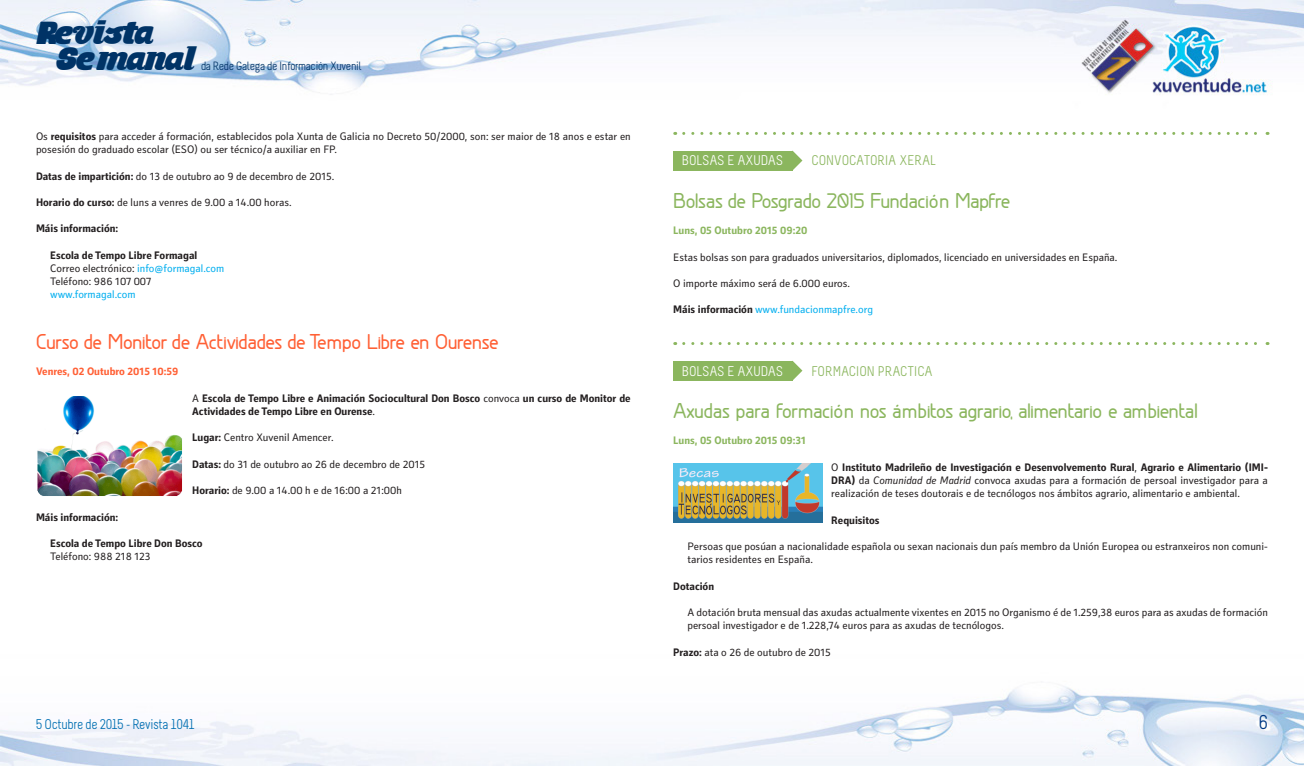
<style>
.page{position:relative;width:1304px;height:766px;background:#fff}
.page>*{position:absolute;margin:0;border:0;box-sizing:border-box;transform-origin:0 0}
.t1{font:33px/26px "Musa Ornata";letter-spacing:-.01em;color:#036}
.t2{font:700 20px "Greyscale Basic";letter-spacing:-.035em;color:#8bb65e}
.t3{font:700 20px "Greyscale Basic";letter-spacing:-.03em;color:#ff6035}
.t4{font:20px "Melbourne";color:#003882}
.t5{font:14px "Melbourne";color:#8bb65e}
.t6{font:14px "Melbourne";letter-spacing:-.025em;color:#006fb2}
.t7{font:14px "Melbourne";letter-spacing:.075em;color:#fff}
.t8{font:12px "Melbourne";letter-spacing:-.025em;color:#036}
.t9{font:11px/13.2px "Secca Std Demo";color:#231f20}
.t10{font:700 11px/13.2px "Secca Std Demo";color:#231f20}
.t11{font:11px "Secca Std Demo";color:#00aeef}
.t12{font:700 11px "Secca Std Demo";color:#8bb65e}
.t13{font:700 11px "Secca Std Demo";color:#ff6035}
.s1{font-weight:700}
.s2{color:#00aeef}
.s3{font-weight:400}
.s4{font-weight:700;color:#231f20}
.s5{font-style:italic}
</style>
<div class="page">
<img style="left:0;top:0;width:1304px;height:765px">
<div style="left:709px;top:150px;width:83px;height:20px;background:#8bb65e"></div>
<svg style="left:783px;top:150px;width:19px;height:20px"></svg>
<svg style="left:684px;top:132px;width:584px;height:3px"></svg>
<div style="left:673px;top:150px;width:84px;height:20px;background:#8bb65e"></div>
<div style="left:709px;top:360px;width:83px;height:20px;background:#8bb65e"></div>
<svg style="left:783px;top:360px;width:19px;height:20px"></svg>
<svg style="left:684px;top:342px;width:584px;height:3px"></svg>
<div style="left:673px;top:360px;width:84px;height:20px;background:#8bb65e"></div>
<img style="left:36px;top:396px;width:147px;height:101px">
<img style="left:673px;top:463px;width:150px;height:59px">
<h1 class="t1" style="left:55px;top:19px;width:142px;text-indent:-19px">Revista<br>Semanal</h1>
<p class="t8" style="left:201px;top:59px;width:162px">da Rede Galega de Información Xuvenil</p>
<p class="t9" style="left:36px;top:130px;width:596px">Os <span class="s1">requisitos</span> para acceder á formación, establecidos pola Xunta de Galicia no Decreto 50/2000, son: ser maior de 18 anos e estar en posesión do graduado escolar (ESO) ou ser técnico/a auxiliar en FP.</p>
<p class="t9" style="left:36px;top:170px;width:300px"><span class="s1">Datas de impartición:</span> do 13 de outubro ao 9 de decembro de 2015.</p>
<p class="t9" style="left:36px;top:196px;width:257px"><span class="s1">Horario do curso:</span> de luns a venres de 9.00 a 14.00 horas.</p>
<p class="t10" style="left:36px;top:222px;width:84px">Máis información:</p>
<p class="t9" style="left:50px;top:249px;width:176px"><span class="s1">Escola de Tempo Libre Formagal<br></span>Correo electrónico: <span class="s2">info@formagal.com<br></span>Teléfono: 986 107 007</p>
<p class="t11" style="left:50px;top:288px;width:87px">www.formagal.com</p>
<h2 class="t3" style="left:36px;top:329px;width:464px">Curso de Monitor de Actividades de Tempo Libre en Ourense</h2>
<p class="t13" style="left:36px;top:365px;width:144px">Venres, 02 Outubro 2015 10:59</p>
<p class="t10" style="left:192px;top:392px;width:440px"><span class="s3">A</span> Escola de Tempo Libre e Animación Sociocultural Don Bosco <span class="s3">convoca</span> un curso de Monitor de<br>Actividades de Tempo Libre en Ourense<span class="s3">.</span></p>
<p class="t9" style="left:192px;top:431px;width:143px"><span class="s1">Lugar:</span> Centro Xuvenil Amencer.</p>
<p class="t9" style="left:192px;top:458px;width:234px"><span class="s1">Datas:</span> do 31 de outubro ao 26 de decembro de 2015</p>
<p class="t9" style="left:192px;top:484px;width:211px"><span class="s1">Horario:</span> de 9.00 a 14.00 h e de 16:00 a 21:00h</p>
<p class="t10" style="left:36px;top:510px;width:84px">Máis información:</p>
<p class="t10" style="left:50px;top:537px;width:154px">Escola de Tempo Libre Don Bosco</p>
<p class="t9" style="left:50px;top:550px;width:102px">Teléfono: 988 218 123</p>
<p class="t7" style="left:682px;top:153px;width:64px">bolsas eaxuda</p>
<p class="t7" style="left:776px;top:153px;width:8px">s</p>
<p class="t5" style="left:811px;top:153px;width:126px">CONVOCATORIA XERAL</p>
<h2 class="t2" style="left:673px;top:188px;width:339px">Bolsas de Posgrado 2015 Fundación Mapfre</h2>
<p class="t12" style="left:673px;top:224px;width:136px">Luns, 05 Outubro 2015 09:20</p>
<p class="t9" style="left:673px;top:250px;width:446px">Estas bolsas son para graduados universitarios, diplomados, licenciado en universidades en España.</p>
<p class="t9" style="left:673px;top:277px;width:178px">O importe máximo será de 6.000 euros.</p>
<p class="t11" style="left:673px;top:303px;width:201px"><span class="s4">Máis información</span> www.fundacionmapfre.org</p>
<p class="t7" style="left:682px;top:363px;width:64px">bolsas eaxuda</p>
<p class="t7" style="left:776px;top:363px;width:8px">s</p>
<p class="t5" style="left:811px;top:363px;width:123px">FORMACION PRACTICA</p>
<h2 class="t2" style="left:673px;top:398px;width:527px">Axudas para formación nos ámbitos agrario, alimentario e ambiental</h2>
<p class="t12" style="left:673px;top:434px;width:134px">Luns, 05 Outubro 2015 09:31</p>
<p class="t9" style="left:831px;top:460px;width:438px;text-align:justify">O <span class="s1">Instituto Madrileño de Investigación e Desenvolvemento Rural</span>, <span class="s1">Agrario e Alimentario (IMI-DRA)</span> da <span class="s5">Comunidad de Madrid</span> convoca axudas para a formación de persoal investigador para a realización de teses doutorais e de tecnólogos nos ámbitos agrario, alimentario e ambiental.</p>
<p class="t10" style="left:831px;top:513px;width:50px">Requisitos</p>
<p class="t9" style="left:687px;top:540px;width:582px">Persoas que posúan a nacionalidade española ou sexan nacionais dun país membro da Unión Europea ou estranxeiros non comuni&shy;tarios residentes en España.</p>
<p class="t10" style="left:673px;top:579px;width:42px">Dotación</p>
<p class="t9" style="left:687px;top:606px;width:582px">A dotación bruta mensual das axudas actualmente vixentes en 2015 no Organismo é de 1.259,38 euros para as axudas de formación persoal investigador e de 1.228,74 euros para as axudas de tecnólogos.</p>
<p class="t9" style="left:673px;top:645px;width:159px"><span class="s1">Prazo:</span> ata o 26 de outubro de 2015</p>
<p class="t6" style="left:36px;top:717px;width:160px">5 Octubre de 2015 - Revista 1041</p>
<h2 class="t4" style="left:1259px;top:711px;width:11px">6</h2>
</div>
